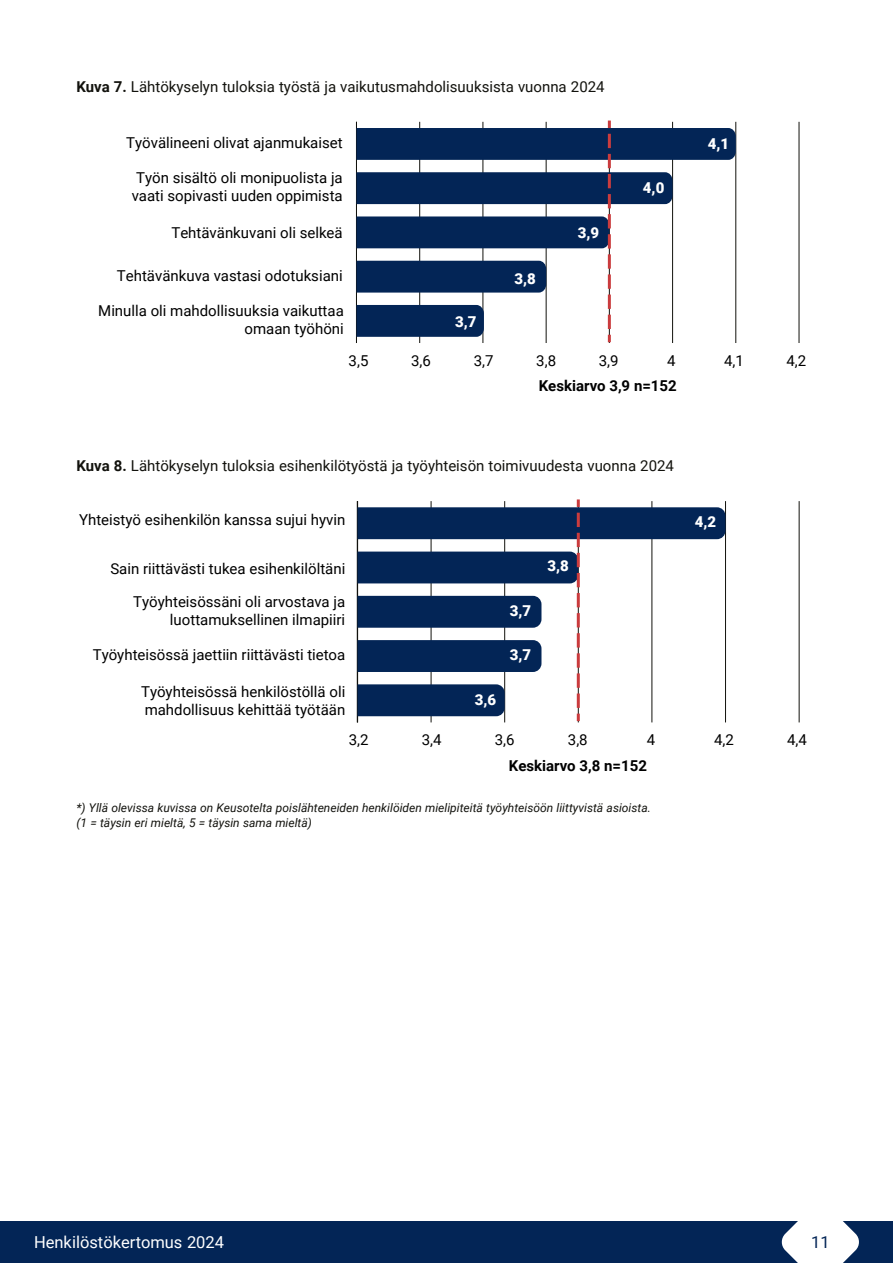
<style>
.page{position:relative;width:893px;height:1263px;background:#fff}
.page>*{position:absolute;margin:0;border:0;box-sizing:border-box;transform-origin:0 0}
.t1{font:16.5px "Roboto";color:#fff}
.t2{font:16.5px "Roboto";color:#032556}
.t3{font:15px/18px "Roboto";color:#000;text-align:right}
.Kuvateksti{font:15px "Roboto";color:#12120d}
.t4{font:700 15px "Roboto";color:#000}
.t5{font:900 15px "Roboto";color:#fff}
.Kuvateksti-2{font:italic 12px/15px "Roboto";color:#12120d}
.s1{font-weight:700}
</style>
<div class="page">
<div style="left:0;top:1221px;width:893px;height:42px;background:#032556"></div>
<svg style="left:781px;top:1221px;width:78px;height:42px"></svg>
<img style="left:356px;top:120px;width:444px;height:223px">
<img style="left:356px;top:499px;width:444px;height:224px">
<p class="Kuvateksti" style="left:77px;top:76px;width:530px"><span class="s1">Kuva 7.</span> Lähtökyselyn tuloksia työstä ja vaikutusmahdolisuuksista vuonna 2024</p>
<p class="t3" style="left:126px;top:133px;width:218px">Työvälineeni olivat ajanmukaiset</p>
<p class="t3" style="left:132px;top:168px;width:212px;text-align:left">Työn sisältö oli monipuolista ja vaati sopivasti uuden oppimista</p>
<p class="t3" style="left:171px;top:223px;width:173px">Tehtävänkuvani oli selkeä</p>
<p class="t3" style="left:117px;top:266px;width:227px">Tehtävänkuva vastasi odotuksiani</p>
<p class="t3" style="left:98px;top:301px;width:247px">Minulla oli mahdollisuuksia vaikuttaa omaan työhöni</p>
<p class="t5" style="left:455px;top:311px;width:23px">3,7</p>
<p class="t5" style="left:514px;top:268px;width:23px">3,8</p>
<p class="t5" style="left:578px;top:222px;width:23px">3,9</p>
<p class="t5" style="left:643px;top:177px;width:23px">4,0</p>
<p class="t5" style="left:708px;top:134px;width:23px">4,1</p>
<p class="t3" style="left:349px;top:351px;width:21px">3,5</p>
<p class="t3" style="left:411px;top:351px;width:21px">3,6</p>
<p class="t3" style="left:474px;top:351px;width:21px">3,7</p>
<p class="t3" style="left:536px;top:351px;width:21px">3,8</p>
<p class="t3" style="left:599px;top:351px;width:21px">3,9</p>
<p class="t3" style="left:667px;top:351px;width:10px">4</p>
<p class="t3" style="left:724px;top:351px;width:21px">4,1</p>
<p class="t3" style="left:786px;top:351px;width:21px">4,2</p>
<p class="t4" style="left:539px;top:376px;width:140px">Keskiarvo 3,9 n=152</p>
<p class="Kuvateksti" style="left:77px;top:455px;width:599px"><span class="s1">Kuva 8.</span> Lähtökyselyn tuloksia esihenkilötyöstä ja työyhteisön toimivuudesta vuonna 2024</p>
<p class="t3" style="left:79px;top:510px;width:268px">Yhteistyö esihenkilön kanssa sujui hyvin</p>
<p class="t3" style="left:110px;top:559px;width:236px">Sain riittävästi tukea esihenkilöltäni</p>
<p class="t3" style="left:133px;top:592px;width:214px">Työyhteisössäni oli arvostava ja luottamuksellinen ilmapiiri</p>
<p class="t3" style="left:93px;top:645px;width:254px">Työyhteisössä jaettiin riittävästi tietoa</p>
<p class="t3" style="left:141px;top:682px;width:206px;text-align:left">Työyhteisössä henkilöstöllä oli mahdollisuus kehittää työtään</p>
<p class="t5" style="left:475px;top:689px;width:23px">3,6</p>
<p class="t5" style="left:510px;top:600px;width:23px">3,7</p>
<p class="t5" style="left:510px;top:645px;width:23px">3,7</p>
<p class="t5" style="left:547px;top:555px;width:23px">3,8</p>
<p class="t5" style="left:695px;top:512px;width:23px">4,2</p>
<p class="t3" style="left:349px;top:730px;width:21px">3,2</p>
<p class="t3" style="left:422px;top:730px;width:21px">3,4</p>
<p class="t3" style="left:495px;top:730px;width:21px">3,6</p>
<p class="t3" style="left:568px;top:730px;width:21px">3,8</p>
<p class="t3" style="left:647px;top:730px;width:10px">4</p>
<p class="t3" style="left:714px;top:730px;width:21px">4,2</p>
<p class="t3" style="left:787px;top:730px;width:21px">4,4</p>
<p class="t4" style="left:509px;top:755px;width:140px">Keskiarvo 3,8 n=152</p>
<p class="Kuvateksti-2" style="left:77px;top:800px;width:576px">*) Yllä olevissa kuvissa on Keusotelta poislähteneiden henkilöiden mielipiteitä työyhteisöön liittyvistä asioista. (1 = täysin eri mieltä, 5 = täysin sama mieltä)</p>
<p class="t1" style="left:34px;top:1231px;width:192px">Henkilöstökertomus 2024</p>
<p class="t2" style="left:811px;top:1231px;width:20px">11</p>
</div>
